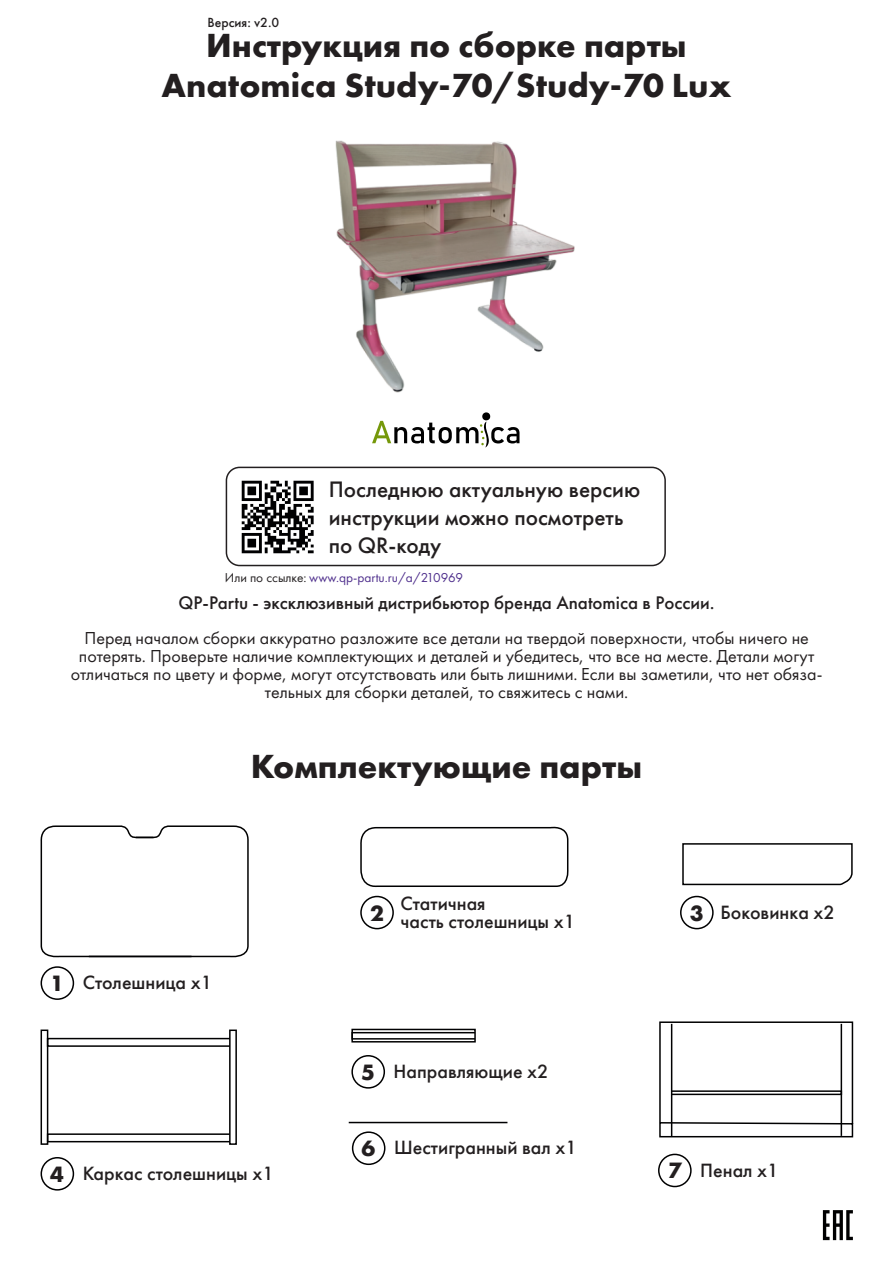
<style>
.page{position:relative;width:893px;height:1263px;background:#fff}
.page>*{position:absolute;margin:0;border:0;box-sizing:border-box;transform-origin:0 0}
.t1{font:700 34.65px "Futura PT";color:#231f20}
.t2{font:500 23.25px/27.9px "Futura PT";color:#231f20}
.t3{font:700 23.1px "Futura PT";color:#231f20}
.t4{font:500 19.95px/18px "Futura PT";color:#231f20}
.t5{font:500 18.9px "Futura PT";color:#231f20}
.t6{font:18px/18px "Futura PT";color:#231f20;text-align:center}
.t7{font:500 13.8px "Futura PT";color:#231f20}
.t8{font:13.35px "Futura PT";color:#4e2e8c}
.s1{color:#231f20}
.s2{font-weight:700;font-size:23.1px}
</style>
<div class="page">
<div style="left:226px;top:467px;width:440px;height:99px;border:2px solid #231f20;border-radius:13px"></div>
<div style="left:482px;top:412px;width:8px;height:8px;background:#000;border-radius:50%"></div>
<svg style="left:372px;top:421px;width:147px;height:26px"></svg>
<img style="left:335px;top:140px;width:240px;height:252px">
<svg style="left:823px;top:1210px;width:30px;height:30px"></svg>
<svg style="left:40px;top:825px;width:209px;height:133px"></svg>
<svg style="left:682px;top:843px;width:171px;height:43px"></svg>
<svg style="left:659px;top:1021px;width:195px;height:117px"></svg>
<hr style="left:671px;top:1024px;width:1px;height:113px;background:#000001">
<hr style="left:841px;top:1024px;width:1px;height:112px;background:#000001">
<div style="left:671px;top:1090px;width:171px;height:5px;border:2px solid #000001"></div>
<svg style="left:360px;top:826px;width:209px;height:62px"></svg>
<div style="left:229px;top:1029px;width:8px;height:116px;border:2px solid #000001"></div>
<div style="left:41px;top:1029px;width:7px;height:116px;border:2px solid #000001"></div>
<div style="left:47px;top:1038px;width:184px;height:9px;border:2px solid #000001"></div>
<div style="left:47px;top:1133px;width:184px;height:9px;border:2px solid #000001"></div>
<hr style="left:349px;top:1122px;width:158px;height:1px;background:#000001">
<div style="left:351px;top:1029px;width:125px;height:13px;border:2px solid #000001"></div>
<div style="left:351px;top:1032px;width:125px;height:7px;border:2px solid #000001"></div>
<div style="left:41px;top:966px;width:33px;height:34px;border:2px solid #000001;border-radius:50%"></div>
<div style="left:41px;top:1157px;width:33px;height:33px;border:2px solid #000001;border-radius:50%"></div>
<div style="left:351px;top:1055px;width:34px;height:33px;border:2px solid #000001;border-radius:50%"></div>
<div style="left:658px;top:1154px;width:34px;height:33px;border:2px solid #000001;border-radius:50%"></div>
<div style="left:352px;top:1131px;width:33px;height:34px;border:2px solid #000001;border-radius:50%"></div>
<div style="left:360px;top:896px;width:34px;height:33px;border:2px solid #000001;border-radius:50%"></div>
<div style="left:680px;top:896px;width:34px;height:33px;border:2px solid #000001;border-radius:50%"></div>
<img style="left:241px;top:480px;width:72px;height:73px">
<p class="t7" style="left:208px;top:14px;width:73px">Версия: v2.0</p>
<h1 class="t1" style="left:206px;top:23px;width:482px">Инструкция по сборке парты</h1>
<h1 class="t1" style="left:162px;top:63px;width:571px">Anatomica Study-70/Study-70 Lux</h1>
<p class="t2" style="left:329px;top:475px;width:313px">Последнюю актуальную версию инструкции можно посмотреть по QR-коду</p>
<p class="t5" style="left:179px;top:591px;width:537px">QP-Partu - эксклюзивный дистрибьютор бренда Anatomica в России.</p>
<p class="t8" style="left:225px;top:569px;width:240px"><span class="s1">Или по ссылке:</span> www.qp-partu.ru/a/210969</p>
<p class="t6" style="left:71px;top:629px;width:753px">Перед началом сборки аккуратно разложите все детали на твердой поверхности, чтобы ничего не потерять. Проверьте наличие комплектующих и деталей и убедитесь, что все на месте. Детали могут отличаться по цвету и форме, могут отсутствовать или быть лишними. Если вы заметили, что нет обяза&shy;тельных для сборки деталей, то свяжитесь с нами.</p>
<h1 class="t1" style="left:251px;top:744px;width:393px">Комплектующие парты</h1>
<p class="t4" style="left:50px;top:974px;width:163px"><span class="s2">1</span> Столешница х1</p>
<p class="t4" style="left:50px;top:1164px;width:225px"><span class="s2">4</span> Каркас столешницы х1</p>
<p class="t3" style="left:370px;top:898px;width:15px">2</p>
<p class="t4" style="left:401px;top:894px;width:176px">Статичная<br>часть столешницы х1</p>
<p class="t4" style="left:690px;top:903px;width:146px"><span class="s2">3</span> Боковинка х2</p>
<p class="t4" style="left:361px;top:1062px;width:189px"><span class="s2">5</span> Направляющие х2</p>
<p class="t4" style="left:362px;top:1139px;width:217px"><span class="s2">6</span> Шестигранный вал х1</p>
<p class="t4" style="left:668px;top:1161px;width:112px"><span class="s2">7</span> Пенал х1</p>
</div>
